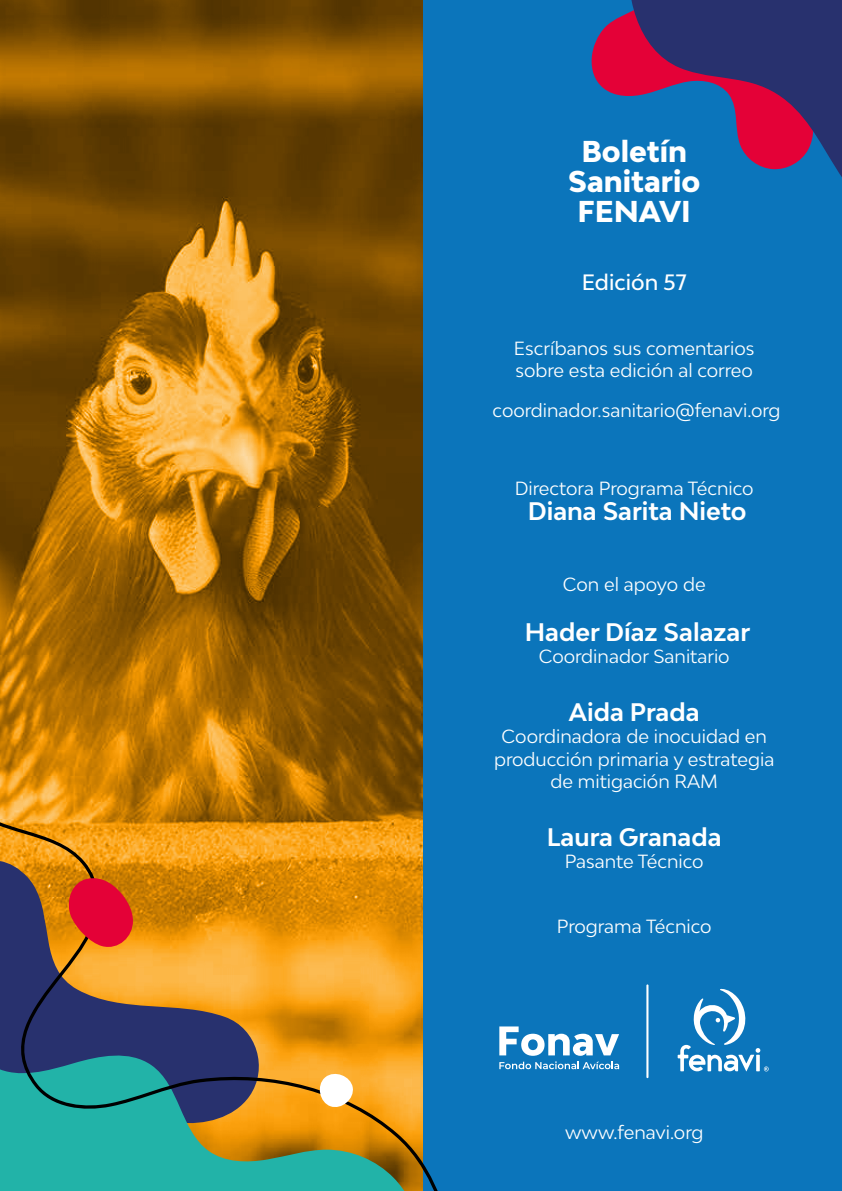
<style>
.page{position:relative;width:842px;height:1191px;background:#fff}
.page>*{position:absolute;margin:0;border:0;box-sizing:border-box;transform-origin:0 0}
.t1{font:800 28.5px/30px "Bw Modelica";color:#fff;text-align:center}
.t2{font:700 24px "Bw Modelica";color:#fff}
.t3{font:500 21px "Bw Modelica";color:#fff}
.t4{font:18px/22.5px "Bw Modelica";color:#fff}
</style>
<div class="page">
<img style="left:0;top:0;width:424px;height:677px">
<div style="left:424px;top:0;width:418px;height:1191px;background:#0b75bb"></div>
<svg style="left:595px;top:0;width:247px;height:177px"></svg>
<svg style="left:499px;top:1061px;width:120px;height:8px"></svg>
<svg style="left:499px;top:1026px;width:120px;height:29px"></svg>
<hr style="left:646px;top:984px;width:2px;height:94px;background:#fff">
<svg style="left:678px;top:989px;width:91px;height:82px"></svg>
<svg style="left:0;top:677px;width:438px;height:514px;background:#a08334"></svg>
<svg style="left:66px;top:877px;width:67px;height:73px;background:#df2d27"></svg>
<svg style="left:316px;top:1069px;width:39px;height:41px"></svg>
<h1 class="t1" style="left:568px;top:136px;width:134px">Boletín<br>Sanitario<br>FENAVI</h1>
<p class="t3" style="left:582px;top:269px;width:107px">Edición 57</p>
<p class="t4" style="left:514px;top:336px;width:242px">Escríbanos sus comentarios sobre esta edición al correo</p>
<p class="t4" style="left:493px;top:398px;width:289px">coordinador.sanitario@fenavi.org</p>
<p class="t4" style="left:515px;top:476px;width:240px">Directora Programa Técnico</p>
<h2 class="t2" style="left:528px;top:496px;width:220px">Diana Sarita Nieto</h2>
<p class="t4" style="left:563px;top:573px;width:144px">Con el apoyo de</p>
<h2 class="t2" style="left:525px;top:616px;width:227px">Hader Díaz Salazar</h2>
<p class="t4" style="left:539px;top:644px;width:192px">Coordinador Sanitario</p>
<h2 class="t2" style="left:569px;top:696px;width:132px">Aida Prada</h2>
<p class="t4" style="left:494px;top:725px;width:282px;text-align:center">Coordinadora de inocuidad en producción primaria y estrategia de mitigación RAM</p>
<h2 class="t2" style="left:547px;top:821px;width:176px">Laura Granada</h2>
<p class="t4" style="left:565px;top:850px;width:140px">Pasante Técnico</p>
<p class="t4" style="left:557px;top:914px;width:156px">Programa Técnico</p>
<p class="t4" style="left:565px;top:1120px;width:140px">www.fenavi.org</p>
</div>
